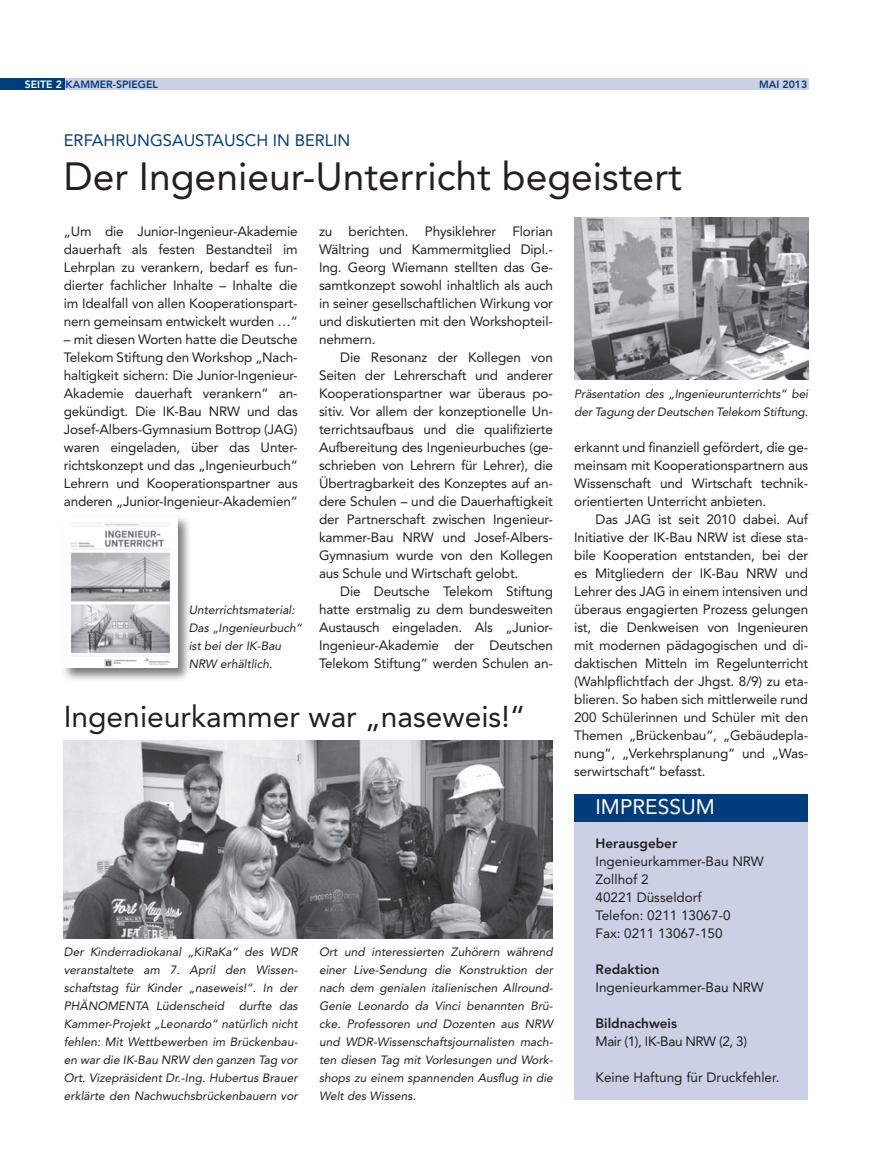
<style>
.page{position:relative;width:872px;height:1170px;background:#fff}
.page>*{position:absolute;margin:0;border:0;box-sizing:border-box;transform-origin:0 0}
.t1{font:39px "Avenir LT Std";color:#231f20}
.t2{font:30px "Avenir LT Std";color:#231f20}
.t3{font:21px "Avenir LT Std";color:#fff}
.t4{font:16.5px "Avenir LT Std";color:#013d7d}
.t5{font:13.5px/18px "Avenir LT Std";letter-spacing:-.01em;color:#231f20;text-align:justify}
.t6{font:800 13.5px "Avenir LT Std";color:#231f20}
.t7{font:13.5px "Avenir LT Std";letter-spacing:-.03em;color:#231f20}
.t8{font:italic 12px/18px "Avenir LT Std";color:#231f20;text-align:justify}
.t9{font:800 10.5px "Avenir LT Std";color:#013d7d}
.s1{color:#fff}
</style>
<div class="page">
<div style="left:574px;top:818px;width:234px;height:282px;background:#cbd0e4"></div>
<div style="left:574px;top:794px;width:234px;height:28px;background:#013d7d"></div>
<div style="left:63px;top:79px;width:745px;height:11px;background:#cbd0e4"></div>
<div style="left:0;top:79px;width:64px;height:11px;background:#013d7d"></div>
<img style="left:64px;top:740px;width:489px;height:198px">
<img style="left:574px;top:218px;width:234px;height:162px">
<div style="left:62px;top:514px;width:129px;height:168px;background:#231f20;opacity:.6"></div>
<img style="left:64px;top:517px;width:113px;height:151px">
<p class="t9" style="left:25px;top:78px;width:135px"><span class="s1">Seite 2</span> KAMMER-SPIEGEL</p>
<p class="t9" style="left:759px;top:78px;width:50px">Mai 2013</p>
<p class="t4" style="left:64px;top:130px;width:22px">Erfahrungsaustausch</p>
<p class="t4" style="left:273px;top:130px;width:42px">in Berlin</p>
<h1 class="t1" style="left:64px;top:153px;width:619px">Der Ingenieur-Unterricht begeistert</h1>
<p class="t5" style="left:64px;top:222px;width:235px">„Um die Junior-Ingenieur-Akademie dauerhaft als festen Bestandteil im Lehrplan zu verankern, bedarf es fun&shy;dierter fachlicher Inhalte – Inhalte die im Idealfall von allen Kooperationspart&shy;nern gemeinsam entwickelt wurden …“</p>
<p class="t5" style="left:64px;top:330px;width:235px">– mit diesen Worten hatte die Deutsche Telekom Stiftung den Workshop „Nach&shy;haltigkeit sichern: Die Junior-Ingenieur-Akademie dauerhaft verankern“ an&shy;gekündigt. Die IK-Bau NRW und das Josef-Albers-Gymnasium Bottrop (JAG) waren eingeladen, über das Unter&shy;richtskonzept und das „Ingenieurbuch“ Lehrern und Kooperationspartner aus anderen „Junior-Ingenieur-Akademien“</p>
<p class="t8" style="left:189px;top:601px;width:115px;text-align:left">Unterrichtsmaterial:<br>Das „Ingenieurbuch“ ist bei der IK-Bau<br>NRW erhältlich.</p>
<p class="t5" style="left:319px;top:222px;width:235px">zu berichten. Physiklehrer Florian Wältring und Kammermitglied Dipl.- Ing. Georg Wiemann stellten das Ge&shy;samtkonzept sowohl inhaltlich als auch in seiner gesellschaftlichen Wirkung vor und diskutierten mit den Workshopteil&shy;nehmern.</p>
<p class="t5" style="left:319px;top:348px;width:235px;text-indent:21px">Die Resonanz der Kollegen von Seiten der Lehrerschaft und anderer Kooperationspartner war überaus po&shy;sitiv. Vor allem der konzeptionelle Un&shy;terrichtsaufbaus und die qualifizierte Aufbereitung des Ingenieurbuches (ge&shy;schrieben von Lehrern für Lehrer), die Übertragbarkeit des Konzeptes auf an&shy;dere Schulen – und die Dauerhaftigkeit der Partnerschaft zwischen Ingenieur&shy;kammer-Bau NRW und Josef-Albers-Gymnasium wurde von den Kollegen aus Schule und Wirtschaft gelobt.</p>
<p class="t5" style="left:319px;top:582px;width:235px;text-indent:21px">Die Deutsche Telekom Stiftung hatte erstmalig zu dem bundesweiten Austausch eingeladen. Als „Junior-Ingenieur-Akademie der Deutschen Telekom Stiftung“ werden Schulen an-</p>
<h2 class="t2" style="left:64px;top:698px;width:463px">Ingenieurkammer war „naseweis!“</h2>
<p class="t8" style="left:64px;top:943px;width:235px">Der Kinderradiokanal „KiRaKa“ des WDR veranstaltete am 7. April den Wissen&shy;schaftstag für Kinder „naseweis!“. In der PHÄNOMENTA Lüdenscheid durfte das Kammer-Projekt „Leonardo“ natürlich nicht fehlen: Mit Wettbewerben im Brückenbau&shy;en war die IK-Bau NRW den ganzen Tag vor Ort. Vizepräsident Dr.-Ing. Hubertus Brauer erklärte den Nachwuchsbrückenbauern vor</p>
<p class="t8" style="left:319px;top:943px;width:235px">Ort und interessierten Zuhörern während einer Live-Sendung die Konstruktion der nach dem genialen italienischen Allround-Genie Leonardo da Vinci benannten Brü&shy;cke. Professoren und Dozenten aus NRW und WDR-Wissenschaftsjournalisten mach&shy;ten diesen Tag mit Vorlesungen und Work&shy;shops zu einem spannenden Ausflug in die Welt des Wissens.</p>
<p class="t8" style="left:574px;top:385px;width:235px">Präsentation des „Ingenieurunterrichts“ bei der Tagung der Deutschen Telekom Stiftung.</p>
<p class="t5" style="left:574px;top:438px;width:235px">erkannt und finanziell gefördert, die ge&shy;meinsam mit Kooperationspartnern aus Wissenschaft und Wirtschaft technik&shy;orientierten Unterricht anbieten.</p>
<p class="t5" style="left:574px;top:510px;width:235px;text-indent:21px">Das JAG ist seit 2010 dabei. Auf Initiative der IK-Bau NRW ist diese sta&shy;bile Kooperation entstanden, bei der es Mitgliedern der IK-Bau NRW und Lehrer des JAG in einem intensiven und überaus engagierten Prozess gelungen ist, die Denkweisen von Ingenieuren mit modernen pädagogischen und di&shy;daktischen Mitteln im Regelunterricht (Wahlpflichtfach der Jhgst. 8/9) zu eta&shy;blieren. So haben sich mittlerweile rund 200 Schülerinnen und Schüler mit den Themen „Brückenbau“, „Gebäudepla&shy;nung“, „Verkehrsplanung“ und „Was&shy;serwirtschaft“ befasst.</p>
<h3 class="t3" style="left:595px;top:794px;width:21px">Impressum</h3>
<p class="t6" style="left:595px;top:835px;width:83px">Herausgeber</p>
<p class="t5" style="left:595px;top:852px;width:170px;text-align:left">Ingenieurkammer-Bau NRW<br>Zollhof 2<br>40221 Düsseldorf<br>Telefon: 0211 13067-0<br>Fax: 0211 13067-150</p>
<p class="t6" style="left:595px;top:961px;width:66px">Redaktion</p>
<p class="t5" style="left:595px;top:978px;width:170px">Ingenieurkammer-Bau NRW</p>
<p class="t6" style="left:595px;top:1015px;width:83px">Bildnachweis</p>
<p class="t7" style="left:595px;top:1033px;width:153px">Mair (1), IK-Bau NRW (2, 3)</p>
<p class="t5" style="left:595px;top:1068px;width:185px">Keine Haftung für Druckfehler.</p>
</div>
